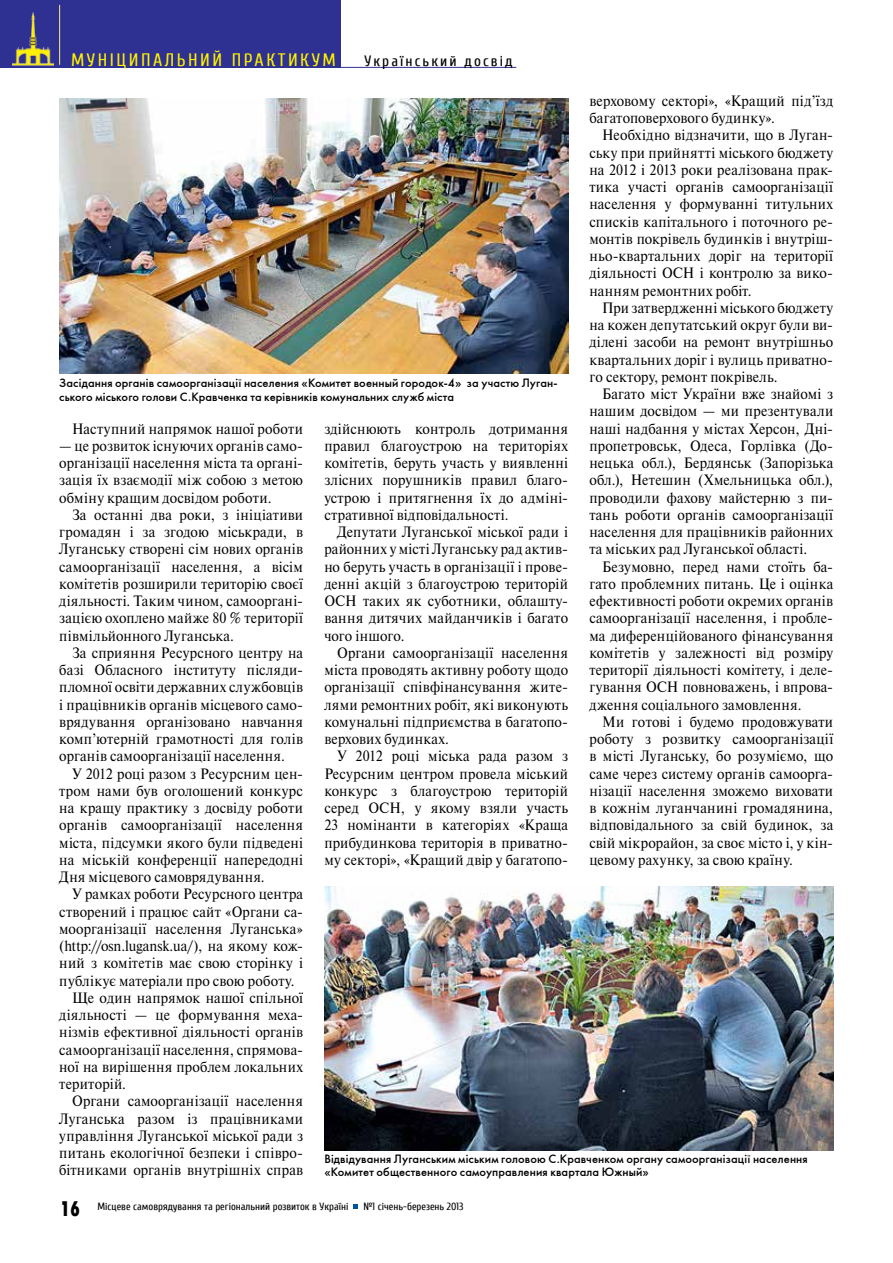
<style>
.page{position:relative;width:893px;height:1263px;background:#fff}
.page>*{position:absolute;margin:0;border:0;box-sizing:border-box;transform-origin:0 0}
.t1{font:21px "Futuris X Cond CTT";color:#000}
.t2{font:18px "Cuprum";letter-spacing:.14em;color:#fff200}
.t3{font:15px/17.2px "Newton 7 C";letter-spacing:.015em;color:#000;text-align:justify;scale:.93 1}
.t4{font:15px "Cuprum";letter-spacing:.14em;color:#000}
.t5{font:12px/13.5px "Futuris C";letter-spacing:.015em;color:#000}
.t6{font:10.5px "Cuprum";color:#000}
</style>
<div class="page">
<div style="left:0;top:0;width:341px;height:68px;background:#2e3092"></div>
<hr style="left:59px;top:5px;width:1px;height:60px;background:#ffea82">
<img style="left:13px;top:12px;width:40px;height:54px">
<svg style="left:354px;top:1204px;width:4px;height:5px"></svg>
<hr style="left:341px;top:67px;width:175px;height:1px;background:#2e3092">
<img style="left:324px;top:886px;width:509px;height:264px">
<img style="left:59px;top:99px;width:509px;height:275px">
<p class="t2" style="left:71px;top:50px;width:266px">муніципальний практикум</p>
<p class="t4" style="left:364px;top:52px;width:150px">український досвід</p>
<p class="t3" style="left:589px;top:92px;width:264px">верховому секторі», «Кращий під’їзд багатоповерхового будинку».</p>
<p class="t3" style="left:589px;top:127px;width:264px;text-indent:13px">Необхідно відзначити, що в Луган&shy;ську при прийнятті міського бюджету на 2012 і 2013 роки реалізована прак&shy;тика участі органів самоорганізації населення у формуванні титульних списків капітального і поточного ре&shy;монтів покрівель будинків і внутріш&shy;ньо-квартальних доріг на території діяльності ОСН і контролю за вико&shy;нанням ремонтних робіт.</p>
<p class="t3" style="left:589px;top:299px;width:264px;text-indent:13px">При затвердженні міського бюджету на кожен депутатський округ були ви&shy;ділені засоби на ремонт внутрішньо квартальних доріг і вулиць приватно&shy;го сектору, ремонт покрівель.</p>
<p class="t3" style="left:589px;top:385px;width:264px;text-indent:13px">Багато міст України вже знайомі з нашим досвідом — ми презентували наші надбання у містах Херсон, Дні&shy;пропетровськ, Одеса, Горлівка (До&shy;нецька обл.), Бердянськ (Запорізька обл.), Нетешин (Хмельницька обл.), проводили фахову майстерню з пи&shy;тань роботи органів самоорганізації населення для працівників районних та міських рад Луганської області.</p>
<p class="t3" style="left:589px;top:558px;width:264px;text-indent:13px">Безумовно, перед нами стоїть ба&shy;гато проблемних питань. Це і оцінка ефективності роботи окремих органів самоорганізації населення, і пробле&shy;ма диференційованого фінансування комітетів у залежності від розміру території діяльності комітету, і деле&shy;гування ОСН повноважень, і впрова&shy;дження соціального замовлення.</p>
<p class="t3" style="left:589px;top:713px;width:264px;text-indent:13px">Ми готові і будемо продовжувати роботу з розвитку самоорганізації в місті Луганську, бо розуміємо, що саме через систему органів самоорга&shy;нізації населення зможемо виховати в кожнім луганчанині громадянина, відповідального за свій будинок, за свій мікрорайон, за своє місто і, у кін&shy;цевому рахунку, за свою країну.</p>
<p class="t5" style="left:59px;top:376px;width:500px">Засідання органів самоорганізації населения «Комитет военный городок-4» за участю Луган&shy;ського міського голови С.Кравченка та керівників комунальних служб міста</p>
<p class="t3" style="left:72px;top:420px;width:250px">Наступний напрямок нашої роботи</p>
<p class="t3" style="left:59px;top:437px;width:264px">— це розвиток існуючих органів само&shy;організації населення міста та органі&shy;зація їх взаємодії між собою з метою обміну кращим досвідом роботи.</p>
<p class="t3" style="left:59px;top:506px;width:264px;text-indent:13px">За останні два роки, з ініціативи громадян і за згодою міськради, в Луганську створені сім нових органів самоорганізації населення, а вісім комітетів розширили територію своєї діяльності. Таким чином, самооргані&shy;зацією охоплено майже 80 % території півмільйонного Луганська.</p>
<p class="t3" style="left:59px;top:644px;width:264px;text-indent:13px">За сприяння Ресурсного центру на базі Обласного інституту післяди&shy;пломної освіти державних службовців і працівників органів місцевого само&shy;врядування організовано навчання комп’ютерній грамотності для голів органів самоорганізації населення.</p>
<p class="t3" style="left:59px;top:765px;width:264px;text-indent:13px">У 2012 році разом з Ресурсним цен&shy;тром нами був оголошений конкурс на кращу практику з досвіду роботи органів самоорганізації населення міста, підсумки якого були підведені на міській конференції напередодні Дня місцевого самоврядування.</p>
<p class="t3" style="left:72px;top:886px;width:250px">У рамках роботи Ресурсного центра</p>
<p class="t3" style="left:59px;top:903px;width:264px">створений і працює сайт «Органи са-</p>
<p class="t3" style="left:59px;top:920px;width:264px">моорганізації населення Луганська»</p>
<p class="t3" style="left:59px;top:937px;width:264px">(http://osn.lugansk.ua/), на якому кож-</p>
<p class="t3" style="left:59px;top:955px;width:264px">ний з комітетів має свою сторінку і</p>
<p class="t3" style="left:59px;top:972px;width:255px">публікує матеріали про свою роботу.</p>
<p class="t3" style="left:72px;top:989px;width:250px">Ще один напрямок нашої спільної</p>
<p class="t3" style="left:59px;top:1006px;width:264px">діяльності — це формування меха-</p>
<p class="t3" style="left:59px;top:1024px;width:264px">нізмів ефективної діяльності органів</p>
<p class="t3" style="left:59px;top:1041px;width:264px">самоорганізації населення, спрямова-</p>
<p class="t3" style="left:59px;top:1058px;width:264px">ної на вирішення проблем локальних</p>
<p class="t3" style="left:59px;top:1075px;width:73px">територій.</p>
<p class="t3" style="left:72px;top:1093px;width:250px">Органи самоорганізації населення</p>
<p class="t3" style="left:59px;top:1110px;width:264px">Луганська разом із працівниками</p>
<p class="t3" style="left:59px;top:1127px;width:264px">управління Луганської міської ради з</p>
<p class="t3" style="left:59px;top:1144px;width:264px">питань екологічної безпеки і співро-</p>
<p class="t3" style="left:59px;top:1162px;width:264px">бітниками органів внутрішніх справ</p>
<p class="t3" style="left:324px;top:420px;width:264px">здійснюють контроль дотримання правил благоустрою на територіях комітетів, беруть участь у виявленні злісних порушників правил благо&shy;устрою і притягнення їх до адміні&shy;стративної відповідальності.</p>
<p class="t3" style="left:324px;top:523px;width:264px;text-indent:13px">Депутати Луганської міської ради і районних у місті Луганську рад актив&shy;но беруть участь в організації і прове&shy;денні акцій з благоустрою територій ОСН таких як суботники, облашту&shy;вання дитячих майданчиків і багато чого іншого.</p>
<p class="t3" style="left:324px;top:644px;width:264px;text-indent:13px">Органи самоорганізації населення міста проводять активну роботу щодо організації співфінансування жите&shy;лями ремонтних робіт, які виконують комунальні підприємства в багатопо&shy;верхових будинках.</p>
<p class="t3" style="left:324px;top:748px;width:264px;text-indent:13px">У 2012 році міська рада разом з Ресурсним центром провела міський конкурс з благоустрою територій серед ОСН, у якому взяли участь 23 номінанти в категоріях «Краща прибудинкова територія в приватно&shy;му секторі», «Кращий двір у багатопо-</p>
<p class="t5" style="left:324px;top:1152px;width:485px">Відвідування Луганським міським головою С.Кравченком органу самоорганізації населення «Комитет общественного самоуправления квартала Южный»</p>
<h1 class="t1" style="left:60px;top:1197px;width:22px">16</h1>
<p class="t6" style="left:98px;top:1200px;width:252px">Місцеве самоврядування та регіональний розвиток в Україні</p>
<p class="t6" style="left:363px;top:1200px;width:102px">№1 січень-березень 2013</p>
</div>
